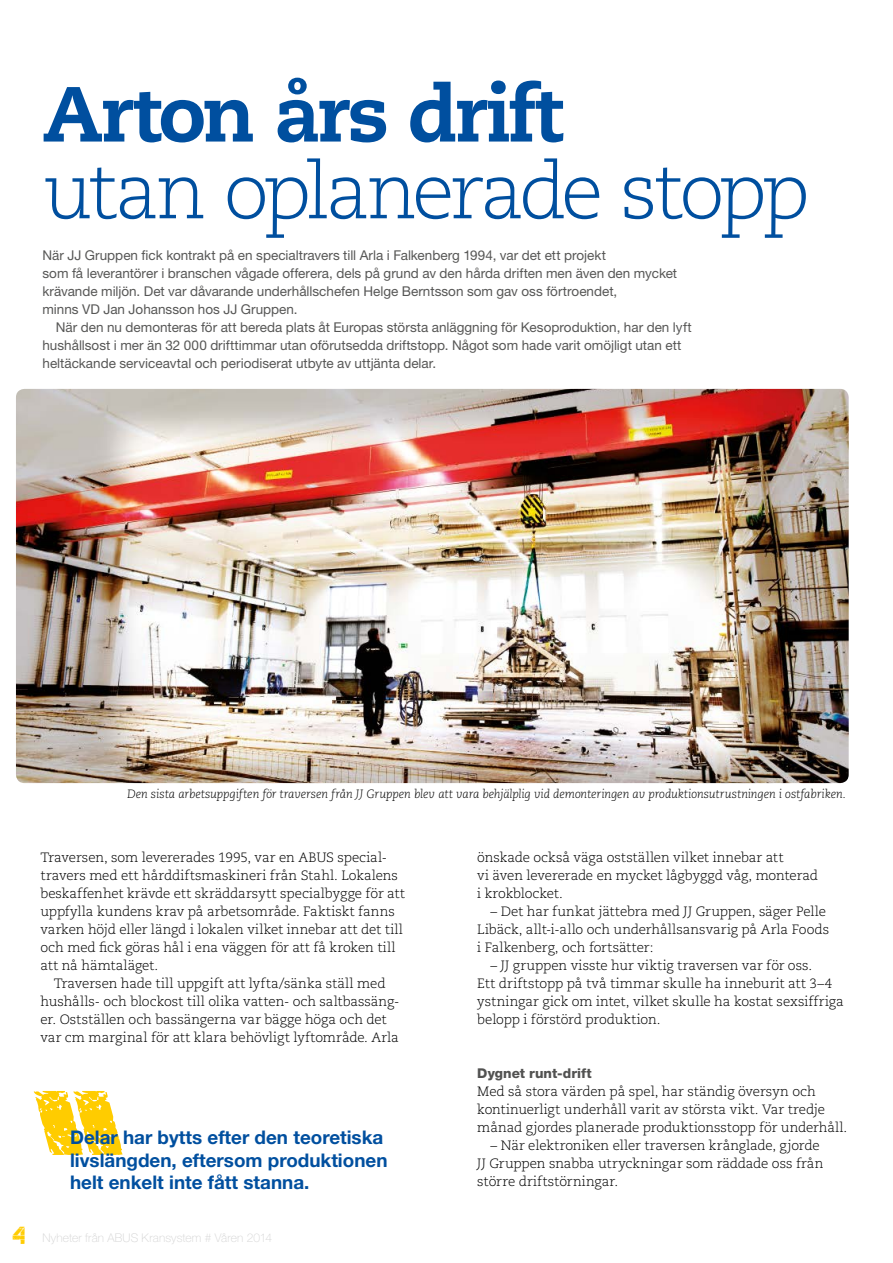
<style>
.page{position:relative;width:893px;height:1263px;background:#fff}
.page>*{position:absolute;margin:0;border:0;box-sizing:border-box;transform-origin:0 0}
.t1{font:300 77.85px "Caecilia";letter-spacing:-.06em;color:#004f9f}
.t2{font:77.85px "Caecilia Heavy Os F";letter-spacing:-.035em;color:#004f9f}
.t3{font:700 18.9px/22.6px "Helvetica Neue";color:#004f9f}
.t4{font:300 13.5px/18px "Caecilia";letter-spacing:-.005em;color:#000}
.t5{font:13.5px/18px "Helvetica Neue";color:#575756}
.t6{font:800 13.5px "Helvetica Neue";color:#525251}
.t7{font:italic 300 12px "Caecilia";letter-spacing:-.01em;color:#000}
.t8{font:100 12px "Helvetica Neue";letter-spacing:.01em;color:#d2d2d2}
.s1{font-family:"Captureit";font-weight:400;font-size:24.6px;color:#fc0}
</style>
<div class="page">
<img style="left:16px;top:389px;width:833px;height:394px">
<h1 class="t2" style="left:43px;top:66px;width:522px">Arton års drift</h1>
<h1 class="t1" style="left:43px;top:148px;width:769px">utan oplanerade stopp</h1>
<p class="t5" style="left:43px;top:246px;width:636px">När JJ Gruppen fick kontrakt på en specialtravers till Arla i Falkenberg 1994, var det ett projekt<br>som få leverantörer i branschen vågade offerera, dels på grund av den hårda driften men även den mycket krävande miljön. Det var dåvarande underhållschefen Helge Berntsson som gav oss förtroendet,<br>minns VD Jan Johansson hos JJ Gruppen.</p>
<p class="t5" style="left:43px;top:318px;width:651px;text-indent:13px">När den nu demonteras för att bereda plats åt Europas största anläggning för Kesoproduktion, har den lyft hushållsost i mer än 32 000 drifttimmar utan oförutsedda driftstopp. Något som hade varit omöjligt utan ett heltäckande serviceavtal och periodiserat utbyte av uttjänta delar.</p>
<p class="t7" style="left:127px;top:787px;width:721px">Den sista arbetsuppgiften för traversen från JJ Gruppen blev att vara behjälplig vid demonteringen av produktionsutrustningen i ostfabriken.</p>
<p class="t4" style="left:40px;top:849px;width:366px">Traversen, som levererades 1995, var en ABUS special&shy;travers med ett hårddiftsmaskineri från Stahl. Lokalens beskaffenhet krävde ett skräddarsytt specialbygge för att uppfylla kundens krav på arbetsområde. Faktiskt fanns varken höjd eller längd i lokalen vilket innebar att det till och med fick göras hål i ena väggen för att få kroken till att nå hämtaläget.</p>
<p class="t4" style="left:40px;top:975px;width:360px;text-indent:13px">Traversen hade till uppgift att lyfta/sänka ställ med hushålls- och blockost till olika vatten- och saltbassäng&shy;er. Ostställen och bassängerna var bägge höga och det var cm marginal för att klara behövligt lyftområde. Arla</p>
<h2 class="t3" style="left:70px;top:1126px;width:319px">Delar har bytts efter den teoretiska livslängden, eftersom produktionen helt enkelt inte fått stanna.</h2>
<p class="t8" style="left:13px;top:1231px;width:261px"><span class="s1">4</span> Nyheter från ABUS Kransystem # Våren 2014</p>
<p class="t4" style="left:477px;top:848px;width:342px">önskade också väga ostställen vilket innebar att<br>vi även levererade en mycket lågbyggd våg, monterad i krokblocket.</p>
<p class="t4" style="left:477px;top:902px;width:353px;text-indent:13px">– Det har funkat jättebra med JJ Gruppen, säger Pelle<br>Libäck, allt-i-allo och underhållsansvarig på Arla Foods i Falkenberg, och fortsätter:</p>
<p class="t4" style="left:477px;top:956px;width:368px;text-indent:13px">– JJ gruppen visste hur viktig traversen var för oss.<br>Ett driftstopp på två timmar skulle ha inneburit att 3–4 ystningar gick om intet, vilket skulle ha kostat sexsiffriga belopp i förstörd produktion.</p>
<p class="t6" style="left:477px;top:1065px;width:116px">Dygnet runt-drift</p>
<p class="t4" style="left:477px;top:1082px;width:371px">Med så stora värden på spel, har ständig översyn och kontinuerligt underhåll varit av största vikt. Var tredje månad gjordes planerade produktionsstopp för underhåll.</p>
<p class="t4" style="left:477px;top:1136px;width:348px;text-indent:13px">– När elektroniken eller traversen krånglade, gjorde<br>JJ Gruppen snabba utryckningar som räddade oss från större driftstörningar.</p>
</div>
